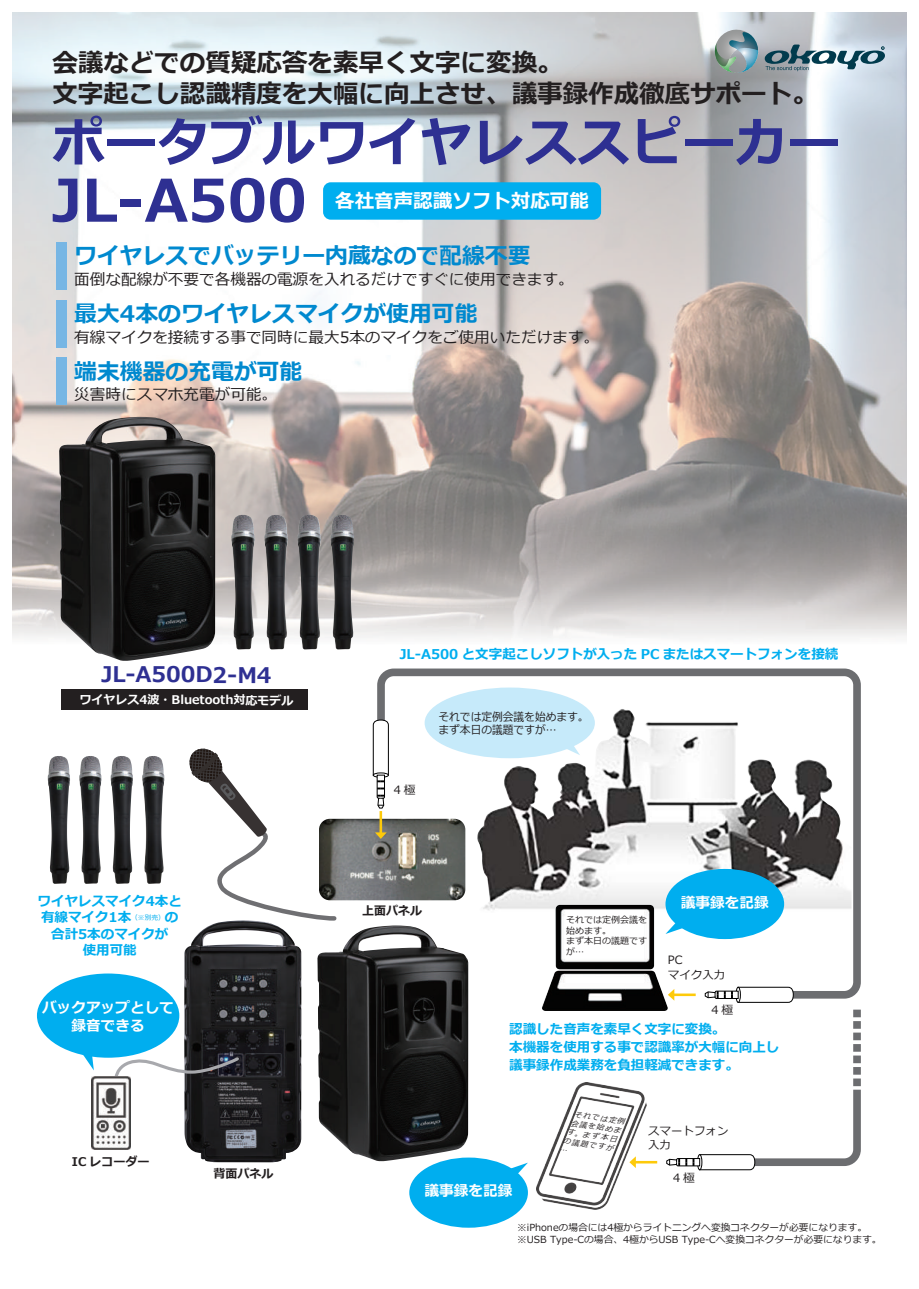
<style>
.page{position:relative;width:919px;height:1289px;background:#fff}
.page>*{position:absolute;margin:0;border:0;box-sizing:border-box;transform-origin:0 0}
.t1{font:700 58.5px "Meiryo";color:#2e3092}
.t2{font:700 52.5px "Meiryo";color:#2e3092}
.t3{font:700 25.5px/31.5px "Meiryo";color:#231f20}
.t4{font:700 22.8px "Meiryo";color:#0089cf}
.t5{font:700 21.6px "Meiryo";letter-spacing:-.01em;color:#2e3092}
.t6{font:700 19.5px "Meiryo";color:#fff}
.t7{font:15.6px "Meiryo";color:#231f20}
.t8{font:700 14.7px/18px "Meiryo";color:#fff;text-align:center}
.t9{font:700 13.5px/16.5px "Meiryo";color:#00aeef;text-align:center}
.t10{font:700 12px "Meiryo";letter-spacing:-.01em;color:#fff}
.t11{font:700 12px "Meiryo";color:#231f20}
.t12{font:11.55px/14px "Meiryo";color:#231f20;scale:.93 1}
.t13{font:11.55px/14px "Meiryo";color:#231f20}
.t14{font:9.75px/12px "Meiryo";color:#231f20}
.t15{font:9px/10.5px "Meiryo";color:#231f20}
.t16{font:italic 7.5px "Meiryo";color:#231f20;scale:1.04 1}
</style>
<div class="page">
<img style="left:542px;top:1002px;width:126px;height:8px">
<img style="left:13px;top:13px;width:893px;height:637px">
<svg style="left:373px;top:668px;width:488px;height:334px"></svg>
<div style="left:665px;top:868px;width:119px;height:71px;background:#00aeef;border-radius:50%"></div>
<svg style="left:665px;top:920px;width:22px;height:14px"></svg>
<img style="left:339px;top:818px;width:126px;height:82px">
<img style="left:317px;top:925px;width:151px;height:236px">
<div style="left:409px;top:1157px;width:119px;height:70px;background:#00aeef;border-radius:50%"></div>
<svg style="left:506px;top:1162px;width:22px;height:13px"></svg>
<img style="left:184px;top:922px;width:117px;height:240px">
<div style="left:37px;top:973px;width:142px;height:84px;background:#00aeef;border-radius:50%"></div>
<svg style="left:82px;top:1054px;width:12px;height:16px"></svg>
<svg style="left:113px;top:1054px;width:128px;height:26px"></svg>
<img style="left:48px;top:756px;width:22px;height:127px">
<img style="left:79px;top:756px;width:22px;height:127px">
<img style="left:111px;top:756px;width:22px;height:127px">
<img style="left:142px;top:756px;width:22px;height:127px">
<svg style="left:189px;top:748px;width:150px;height:174px"></svg>
<svg style="left:764px;top:45px;width:120px;height:26px;background:#88a0aa"></svg>
<svg style="left:714px;top:30px;width:44px;height:43px;background:#8ba2a5"></svg>
<div style="left:62px;top:689px;width:246px;height:20px;background:#231f20"></div>
<img style="left:231px;top:514px;width:24px;height:135px">
<img style="left:264px;top:514px;width:24px;height:135px">
<img style="left:297px;top:514px;width:24px;height:135px">
<img style="left:330px;top:514px;width:24px;height:135px">
<img style="left:59px;top:417px;width:156px;height:244px">
<div style="left:424px;top:687px;width:171px;height:71px;background:#c6eafa;border-radius:50%"></div>
<div style="left:56px;top:242px;width:10px;height:47px;background:#77b6e4"></div>
<div style="left:56px;top:300px;width:10px;height:47px;background:#77b6e4"></div>
<div style="left:56px;top:358px;width:10px;height:47px;background:#77b6e4"></div>
<img style="left:536px;top:1082px;width:110px;height:127px">
<svg style="left:372px;top:719px;width:17px;height:89px"></svg>
<svg style="left:704px;top:986px;width:89px;height:16px"></svg>
<svg style="left:375px;top:832px;width:11px;height:6px"></svg>
<hr style="left:379px;top:811px;width:3px;height:22px;background:#feca0a">
<svg style="left:667px;top:988px;width:7px;height:12px"></svg>
<hr style="left:673px;top:993px;width:22px;height:3px;background:#feca0a">
<svg style="left:666px;top:1009px;width:195px;height:161px"></svg>
<svg style="left:629px;top:1156px;width:6px;height:11px"></svg>
<hr style="left:634px;top:1160px;width:23px;height:3px;background:#feca0a">
<svg style="left:565px;top:744px;width:15px;height:11px"></svg>
<img style="left:91px;top:1076px;width:39px;height:73px">
<div style="left:323px;top:182px;width:278px;height:38px;background:#00aeef;border-radius:8px"></div>
<h3 class="t3" style="left:52px;top:48px;width:766px">会議などでの質疑応答を素早く文字に変換。<br>文字起こし認識精度を大幅に向上させ、議事録作成徹底サポート。</h3>
<h2 class="t2" style="left:52px;top:106px;width:789px">ポータブルワイヤレススピーカー</h2>
<h1 class="t1" style="left:52px;top:159px;width:256px">JL-A500</h1>
<h3 class="t6" style="left:335px;top:187px;width:255px">各社音声認識ソフト対応可能</h3>
<h3 class="t4" style="left:74px;top:240px;width:457px">ワイヤレスでバッテリー内蔵なので配線不要</h3>
<p class="t7" style="left:74px;top:268px;width:501px">面倒な配線が不要で各機器の電源を入れるだけですぐに使用できます。</p>
<h3 class="t4" style="left:74px;top:297px;width:405px">最大4本のワイヤレスマイクが使用可能</h3>
<p class="t7" style="left:74px;top:326px;width:526px">有線マイクを接続する事で同時に最大5本のマイクをご使用いただけます。</p>
<h3 class="t4" style="left:74px;top:355px;width:229px">端末機器の充電が可能</h3>
<p class="t7" style="left:74px;top:384px;width:204px">災害時にスマホ充電が可能。</p>
<h3 class="t5" style="left:101px;top:659px;width:172px">JL-A500D2-M4</h3>
<p class="t10" style="left:79px;top:691px;width:216px">ワイヤレス4波・Bluetooth対応モデル</p>
<p class="t9" style="left:38px;top:893px;width:146px">ワイヤレスマイク4本と有線マイク1本<sup>（※別売）</sup>の合計5本のマイクが<br>使用可能</p>
<p class="t8" style="left:42px;top:999px;width:133px">バックアップとして録音できる</p>
<p class="t11" style="left:72px;top:1152px;width:79px">IC レコーダー</p>
<p class="t11" style="left:213px;top:1165px;width:61px">背面パネル</p>
<p class="t9" style="left:399px;top:646px;width:440px">JL-A500 と文字起こしソフトが入った PC またはスマートフォンを接続</p>
<p class="t13" style="left:394px;top:783px;width:23px">4 極</p>
<p class="t12" style="left:438px;top:710px;width:163px">それでは定例会議を始めます。まず本日の議題ですが…</p>
<p class="t11" style="left:362px;top:901px;width:61px">上面パネル</p>
<p class="t15" style="left:566px;top:915px;width:82px">それでは定例会議を始めます。<br>まず本日の議題ですが…</p>
<p class="t8" style="left:680px;top:894px;width:89px">議事録を記録</p>
<p class="t13" style="left:667px;top:953px;width:59px">PC<br>マイク入力</p>
<p class="t13" style="left:711px;top:1003px;width:23px">4 極</p>
<p class="t9" style="left:509px;top:1020px;width:272px;line-height:18px;text-align:left">認識した音声を素早く文字に変換。<br>本機器を使用する事で認識率が大幅に向上し議事録作成業務を負担軽減できます。</p>
<p class="t16" style="left:575px;top:1108px;width:51px;rotate:8deg">それでは定例</p>
<p class="t16" style="left:571px;top:1117px;width:51px;rotate:8deg">会議を始めま</p>
<p class="t16" style="left:567px;top:1126px;width:51px;rotate:8deg">す。まず本日</p>
<p class="t16" style="left:563px;top:1135px;width:51px;rotate:8deg">の議題ですが</p>
<p class="t13" style="left:648px;top:1124px;width:82px">スマートフォン入力</p>
<p class="t8" style="left:424px;top:1182px;width:89px">議事録を記録</p>
<p class="t13" style="left:673px;top:1171px;width:23px">4 極</p>
<p class="t14" style="left:517px;top:1221px;width:366px">※iPhoneの場合には4極からライトニングへ変換コネクターが必要になります。※USB Type-Cの場合、4極からUSB Type-Cへ変換コネクターが必要になります。</p>
</div>
